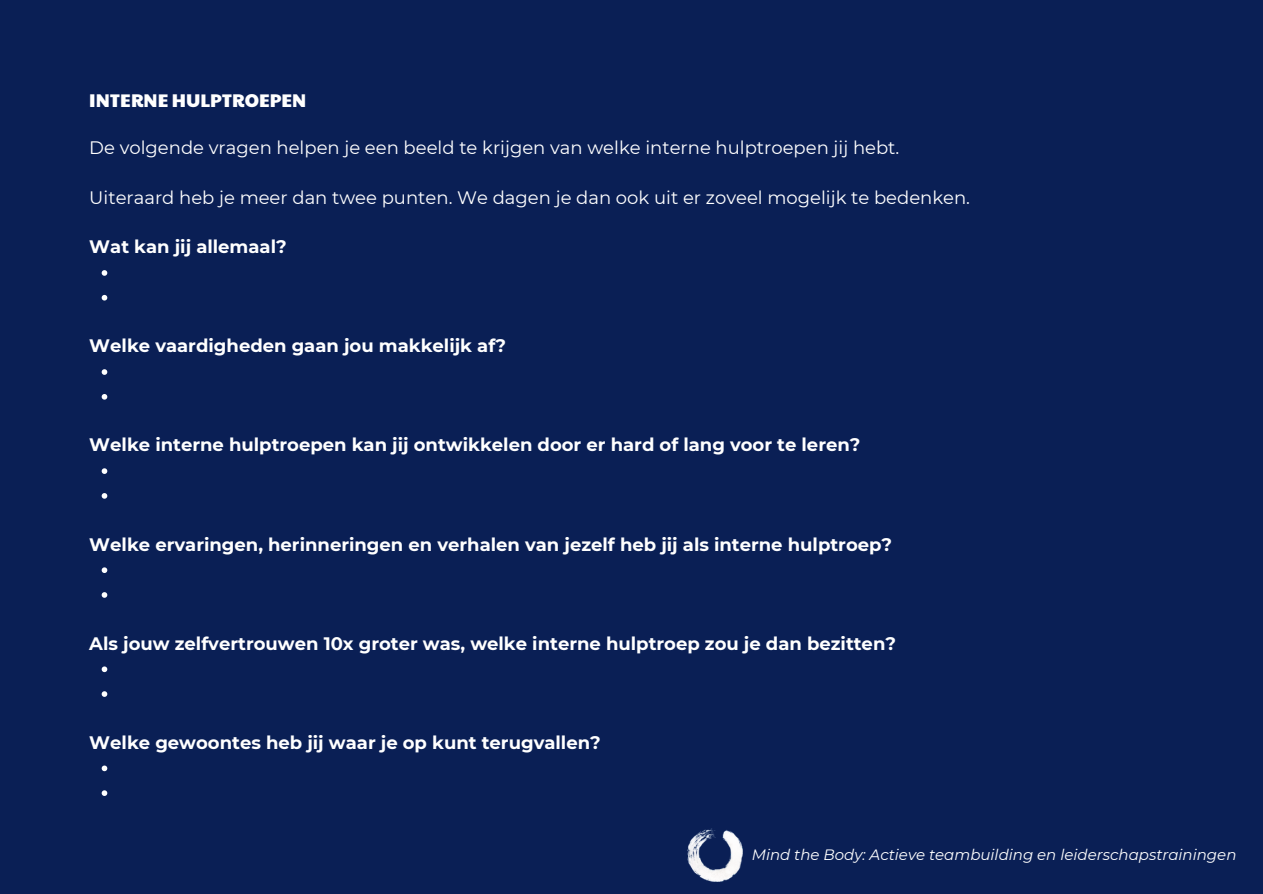
<style>
.page{position:relative;width:1263px;height:894px;background:#fff}
.page>*{position:absolute;margin:0;border:0;box-sizing:border-box;transform-origin:0 0}
.t1{font:700 18px "Montserrat";color:#fff}
.t2{font:18px "Montserrat";color:#fff}
.t3{font:18px "Paytone One";color:#fff}
.t4{font:italic 15px "Montserrat";color:#fff}
</style>
<div class="page">
<div style="left:0;top:0;width:1263px;height:893px;background:#0a1f55"></div>
<svg style="left:102px;top:270px;width:5px;height:6px"></svg>
<svg style="left:102px;top:295px;width:5px;height:5px"></svg>
<svg style="left:102px;top:369px;width:5px;height:6px"></svg>
<svg style="left:102px;top:394px;width:5px;height:5px"></svg>
<svg style="left:102px;top:468px;width:5px;height:6px"></svg>
<svg style="left:102px;top:493px;width:5px;height:5px"></svg>
<svg style="left:102px;top:567px;width:5px;height:6px"></svg>
<svg style="left:102px;top:592px;width:5px;height:5px"></svg>
<svg style="left:102px;top:666px;width:5px;height:6px"></svg>
<svg style="left:102px;top:691px;width:5px;height:5px"></svg>
<svg style="left:102px;top:765px;width:5px;height:6px"></svg>
<svg style="left:102px;top:790px;width:5px;height:5px"></svg>
<img style="left:688px;top:828px;width:55px;height:53px">
<h1 class="t3" style="left:89px;top:87px;width:219px">INTERNE HULPTROEPEN</h1>
<h3 class="t2" style="left:89px;top:137px;width:812px">De volgende vragen helpen je een beeld te krijgen van welke interne hulptroepen jij hebt.</h3>
<h3 class="t2" style="left:89px;top:186px;width:882px">Uiteraard heb je meer dan twee punten. We dagen je dan ook uit er zoveel mogelijk te bedenken.</h3>
<h2 class="t1" style="left:89px;top:236px;width:199px">Wat kan jij allemaal?</h2>
<h2 class="t1" style="left:89px;top:335px;width:418px">Welke vaardigheden gaan jou makkelijk af?</h2>
<h2 class="t1" style="left:89px;top:434px;width:773px">Welke interne hulptroepen kan jij ontwikkelen door er hard of lang voor te leren?</h2>
<h2 class="t1" style="left:89px;top:533px;width:804px">Welke ervaringen, herinneringen en verhalen van jezelf heb jij als interne hulptroep?</h2>
<h2 class="t1" style="left:89px;top:632px;width:808px">Als jouw zelfvertrouwen 10x groter was, welke interne hulptroep zou je dan bezitten?</h2>
<h2 class="t1" style="left:89px;top:731px;width:513px">Welke gewoontes heb jij waar je op kunt terugvallen?</h2>
<p class="t4" style="left:752px;top:844px;width:486px">Mind the Body: Actieve teambuilding en leiderschapstrainingen</p>
</div>
